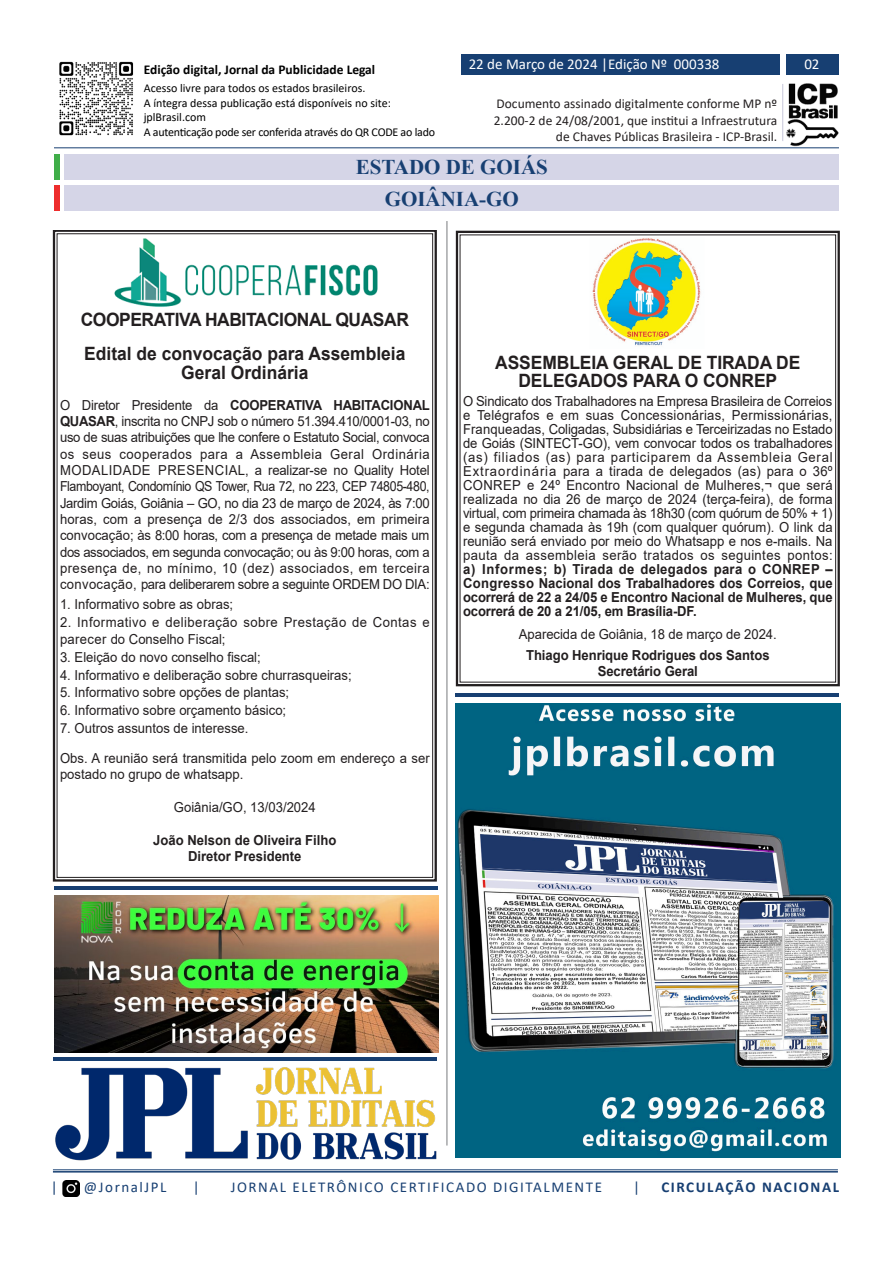
<style>
.page{position:relative;width:893px;height:1263px;background:#fff}
.page>*{position:absolute;margin:0;border:0;box-sizing:border-box;transform-origin:0 0}
.t1{font:700 21px/31.5px "Times New Roman";color:#173f72;text-align:center}
.t2{font:700 18.3px/34.5px "Arial";letter-spacing:-.005em;color:#231f20;scale:.95 1}
.t3{font:15px "Calibri";letter-spacing:.105em;color:#173f72}
.t4{font:15px "Calibri";color:#fff}
.t5{font:700 15px "Calibri";letter-spacing:.105em;color:#173f72}
.t6{font:13.8px/16.4px "Arial";color:#231f20;text-align:justify;scale:.95 1}
.t7{font:700 13.8px/14px "Arial";letter-spacing:-.005em;color:#231f20;text-align:center;scale:.95 1}
.t8{font:13.8px/17.7px "Arial";letter-spacing:.035em;color:#231f20;scale:.95 1}
.t9{font:13.5px/16.2px "Calibri";color:#231f20;text-align:right}
.t10{font:700 13.5px "Calibri";color:#000}
.t11{font:12px/14.4px "Calibri";color:#000}
.s1{font-weight:700}
</style>
<div class="page">
<img style="left:59px;top:61px;width:75px;height:75px">
<img style="left:783px;top:83px;width:56px;height:64px">
<hr style="left:782px;top:84px;width:1px;height:57px;background:#c7c7d9">
<div style="left:786px;top:54px;width:53px;height:21px;background:#173f72"></div>
<div style="left:461px;top:54px;width:319px;height:21px;background:#173f72"></div>
<hr style="left:54px;top:147px;width:785px;height:1px;background:#173f72">
<hr style="left:53px;top:1169px;width:785px;height:1px;background:#173f72">
<hr style="left:53px;top:1171px;width:785px;height:1px;background:#173f72">
<img style="left:62px;top:1187px;width:18px;height:9px">
<div style="left:54px;top:154px;width:6px;height:26px;background:#40ae49"></div>
<div style="left:65px;top:154px;width:774px;height:26px;background:#d5d5e7"></div>
<hr style="left:446px;top:221px;width:1px;height:924px;background:#787a7d">
<div style="left:65px;top:186px;width:774px;height:25px;background:#d5d5e7"></div>
<div style="left:54px;top:185px;width:6px;height:26px;background:#ee2d2d"></div>
<img style="left:54px;top:895px;width:384px;height:149px">
<hr style="left:54px;top:887px;width:384px;height:3px;background:#173f72">
<hr style="left:455px;top:693px;width:384px;height:3px;background:#173f72">
<img style="left:52px;top:1044px;width:435px;height:143px">
<svg style="left:53px;top:231px;width:384px;height:650px"></svg>
<div style="left:61px;top:236px;width:367px;height:72px;background:#fff"></div>
<img style="left:114px;top:238px;width:264px;height:69px">
<div style="left:456px;top:231px;width:384px;height:455px;border:2px solid #231f20"></div>
<img style="left:592px;top:238px;width:109px;height:108px">
<img style="left:456px;top:704px;width:384px;height:454px">
<p class="t10" style="left:144px;top:60px;width:233px">Edição digital, Jornal da Publicidade Legal</p>
<p class="t11" style="left:144px;top:81px;width:293px">Acesso livre para todos os estados brasileiros.<br>A íntegra dessa publicação está disponíveis no site: jplBrasil.com<br>A autenticação pode ser conferida através do QR CODE ao lado</p>
<p class="t4" style="left:469px;top:54px;width:252px">22 de Março de 2024 |Edição Nº 000338</p>
<p class="t4" style="left:804px;top:54px;width:17px">02</p>
<p class="t9" style="left:494px;top:95px;width:285px">Documento assinado digitalmente conforme MP nº<br>2.200-2 de 24/08/2001, que institui a Infraestrutura de Chaves Públicas Brasileira - ICP-Brasil.</p>
<h1 class="t1" style="left:356px;top:151px;width:194px">ESTADO DE GOIÁS<br>GOIÂNIA-GO</h1>
<h2 class="t2" style="left:81px;top:302px;width:347px">COOPERATIVA HABITACIONAL QUASAR<br>Edital de convocação para Assembleia</h2>
<h2 class="t2" style="left:181px;top:355px;width:135px">Geral Ordinária</h2>
<p class="t6" style="left:60px;top:397px;width:391px">O Diretor Presidente da <span class="s1">COOPERATIVA HABITACIONAL QUASAR</span>, inscrita no CNPJ sob o número 51.394.410/0001-03, no uso de suas atribuições que lhe confere o Estatuto Social, convoca os seus cooperados para a Assembleia Geral Ordinária MODALIDADE PRESENCIAL, a realizar-se no Quality Hotel Flamboyant, Condomínio QS Tower, Rua 72, no 223, CEP 74805-480, Jardim Goiás, Goiânia – GO, no dia 23 de março de 2024, às 7:00 horas, com a presença de 2/3 dos associados, em primeira convocação; às 8:00 horas, com a presença de metade mais um dos associados, em segunda convocação; ou às 9:00 horas, com a presença de, no mínimo, 10 (dez) associados, em terceira convocação, para deliberarem sobre a seguinte ORDEM DO DIA:</p>
<p class="t6" style="left:60px;top:596px;width:184px">1. Informativo sobre as obras;</p>
<p class="t8" style="left:60px;top:613px;width:391px">2. Informativo e deliberação sobre Prestação de Contas e parecer do Conselho Fiscal;</p>
<p class="t6" style="left:60px;top:649px;width:213px">3. Eleição do novo conselho fiscal;</p>
<p class="t6" style="left:60px;top:667px;width:309px">4. Informativo e deliberação sobre churrasqueiras;</p>
<p class="t6" style="left:60px;top:684px;width:243px">5. Informativo sobre opções de plantas;</p>
<p class="t6" style="left:60px;top:702px;width:240px">6. Informativo sobre orçamento básico;</p>
<p class="t6" style="left:60px;top:713px;width:391px;line-height:30.3px">7. Outros assuntos de interesse.<br>Obs. A reunião será transmitida pelo zoom em endereço a ser</p>
<p class="t6" style="left:60px;top:766px;width:194px">postado no grupo de whatsapp.</p>
<p class="t6" style="left:174px;top:799px;width:151px">Goiânia/GO, 13/03/2024</p>
<p class="t7" style="left:153px;top:832px;width:194px;line-height:16.4px">João Nelson de Oliveira Filho<br>Diretor Presidente</p>
<h2 class="t2" style="left:495px;top:353px;width:323px;line-height:18.3px;text-align:center">ASSEMBLEIA GERAL DE TIRADA DE<br>DELEGADOS PARA O CONREP</h2>
<p class="t6" style="left:463px;top:394px;width:391px;line-height:14px">O Sindicato dos Trabalhadores na Empresa Brasileira de Correios e Telégrafos e em suas Concessionárias, Permissionárias, Franqueadas, Coligadas, Subsidiárias e Terceirizadas no Estado de Goiás (SINTECT-GO), vem convocar todos os trabalhadores (as) filiados (as) para participarem da Assembleia Geral Extraordinária para a tirada de delegados (as) para o 36º CONREP e 24º Encontro Nacional de Mulheres,¬ que será realizada no dia 26 de março de 2024 (terça-feira), de forma virtual, com primeira chamada às 18h30 (com quórum de 50% + 1) e segunda chamada às 19h (com qualquer quórum). O link da reunião será enviado por meio do Whatsapp e nos e-mails. Na pauta da assembleia serão tratados os seguintes pontos:</p>
<p class="t7" style="left:463px;top:562px;width:391px;text-align:justify">a) Informes; b) Tirada de delegados para o CONREP – Congresso Nacional dos Trabalhadores dos Correios, que ocorrerá de 22 a 24/05 e Encontro Nacional de Mulheres, que ocorrerá de 20 a 21/05, em Brasília-DF.</p>
<p class="t6" style="left:519px;top:626px;width:273px">Aparecida de Goiânia, 18 de março de 2024.</p>
<p class="t7" style="left:526px;top:647px;width:258px;line-height:16.4px">Thiago Henrique Rodrigues dos Santos<br>Secretário Geral</p>
<p class="t3" style="left:51px;top:1177px;width:8px">|</p>
<p class="t3" style="left:84px;top:1177px;width:84px">@JornalJPL</p>
<p class="t3" style="left:193px;top:1177px;width:8px">|</p>
<p class="t3" style="left:231px;top:1177px;width:373px">JORNAL ELETRÔNICO CERTIFICADO DIGITALMENTE</p>
<p class="t3" style="left:633px;top:1177px;width:8px">|</p>
<p class="t5" style="left:661px;top:1177px;width:179px">CIRCULAÇÃO NACIONAL</p>
</div>
